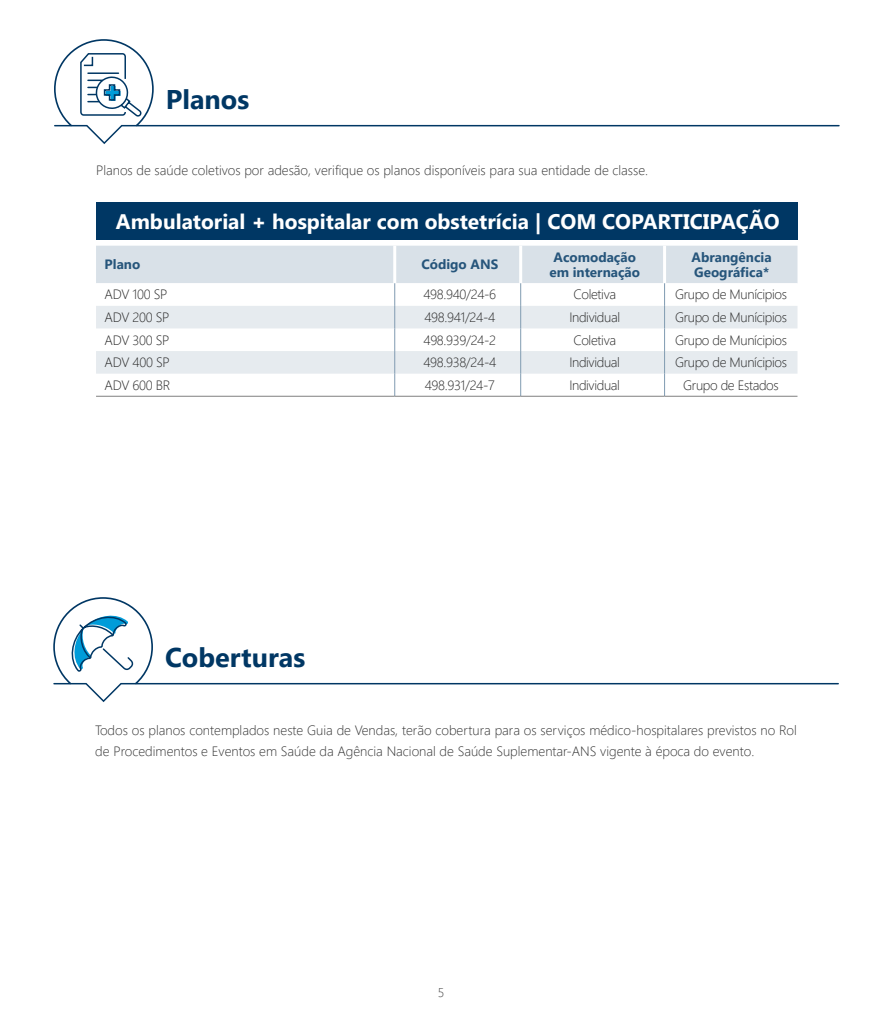
<style>
.page{position:relative;width:893px;height:1021px;background:#fff}
.page>*{position:absolute;margin:0;border:0;box-sizing:border-box;transform-origin:0 0}
.t1{font:700 27px "Segoe UI";color:#003764}
.t2{font:700 21px "Segoe UI";color:#fff}
.t3{font:300 13.5px/21px "Segoe UI";color:#333}
.t4{font:300 13.5px "Segoe UI";letter-spacing:-.025em;color:#262626}
.t5{font:700 13.5px/15px "Segoe UI";color:#26557b;text-align:center}
.t6{font:300 12.75px "Segoe UI";color:#404040}
.s1{font-family:"Segoe UI Black";font-weight:400}
</style>
<div class="page">
<svg style="left:54px;top:39px;width:786px;height:105px"></svg>
<div style="left:96px;top:202px;width:701px;height:38px;background:#003764"></div>
<svg style="left:96px;top:246px;width:701px;height:150px"></svg>
<hr style="left:96px;top:396px;width:299px;height:1px;background:#808080">
<hr style="left:395px;top:396px;width:126px;height:1px;background:#808080">
<hr style="left:521px;top:396px;width:144px;height:1px;background:#808080">
<hr style="left:665px;top:396px;width:132px;height:1px;background:#808080">
<svg style="left:53px;top:597px;width:786px;height:105px"></svg>
<h1 class="t1" style="left:166px;top:74px;width:85px">Planos</h1>
<p class="t3" style="left:96px;top:158px;width:554px">Planos de saúde coletivos por adesão, verifique os planos disponíveis para sua entidade de classe.</p>
<h2 class="t2" style="left:116px;top:201px;width:665px">Ambulatorial <span class="s1">+</span> hospitalar com obstetrícia | COM COPARTICIPAÇÃO</h2>
<p class="t5" style="left:105px;top:256px;width:37px">Plano</p>
<p class="t5" style="left:421px;top:256px;width:78px">Código ANS</p>
<p class="t5" style="left:549px;top:248px;width:92px">Acomodação em internação</p>
<p class="t5" style="left:692px;top:248px;width:82px;text-align:left">Abrangência<br>Geográfica*</p>
<p class="t4" style="left:105px;top:282px;width:64px">ADV 100 SP</p>
<p class="t4" style="left:423px;top:282px;width:74px">498.940/24-6</p>
<p class="t4" style="left:573px;top:282px;width:44px">Coletiva</p>
<p class="t4" style="left:675px;top:282px;width:113px">Grupo de Munícipios</p>
<p class="t4" style="left:105px;top:304px;width:67px">ADV 200 SP</p>
<p class="t4" style="left:424px;top:304px;width:72px">498.941/24-4</p>
<p class="t4" style="left:569px;top:304px;width:52px">Individual</p>
<p class="t4" style="left:675px;top:304px;width:113px">Grupo de Munícipios</p>
<p class="t4" style="left:105px;top:327px;width:67px">ADV 300 SP</p>
<p class="t4" style="left:423px;top:327px;width:74px">498.939/24-2</p>
<p class="t4" style="left:573px;top:327px;width:44px">Coletiva</p>
<p class="t4" style="left:675px;top:327px;width:113px">Grupo de Munícipios</p>
<p class="t4" style="left:105px;top:350px;width:67px">ADV 400 SP</p>
<p class="t4" style="left:423px;top:350px;width:74px">498.938/24-4</p>
<p class="t4" style="left:569px;top:350px;width:52px">Individual</p>
<p class="t4" style="left:675px;top:350px;width:113px">Grupo de Munícipios</p>
<p class="t4" style="left:105px;top:372px;width:67px">ADV 600 BR</p>
<p class="t4" style="left:425px;top:372px;width:72px">498.931/24-7</p>
<p class="t4" style="left:569px;top:372px;width:52px">Individual</p>
<p class="t4" style="left:683px;top:372px;width:97px">Grupo de Estados</p>
<h1 class="t1" style="left:165px;top:632px;width:142px">Coberturas</h1>
<p class="t3" style="left:95px;top:718px;width:703px">Todos os planos contemplados neste Guia de Vendas, terão cobertura para os serviços médico-hospitalares previstos no Rol de Procedimentos e Eventos em Saúde da Agência Nacional de Saúde Suplementar-ANS vigente à época do evento.</p>
<p class="t6" style="left:438px;top:980px;width:8px">5</p>
</div>
